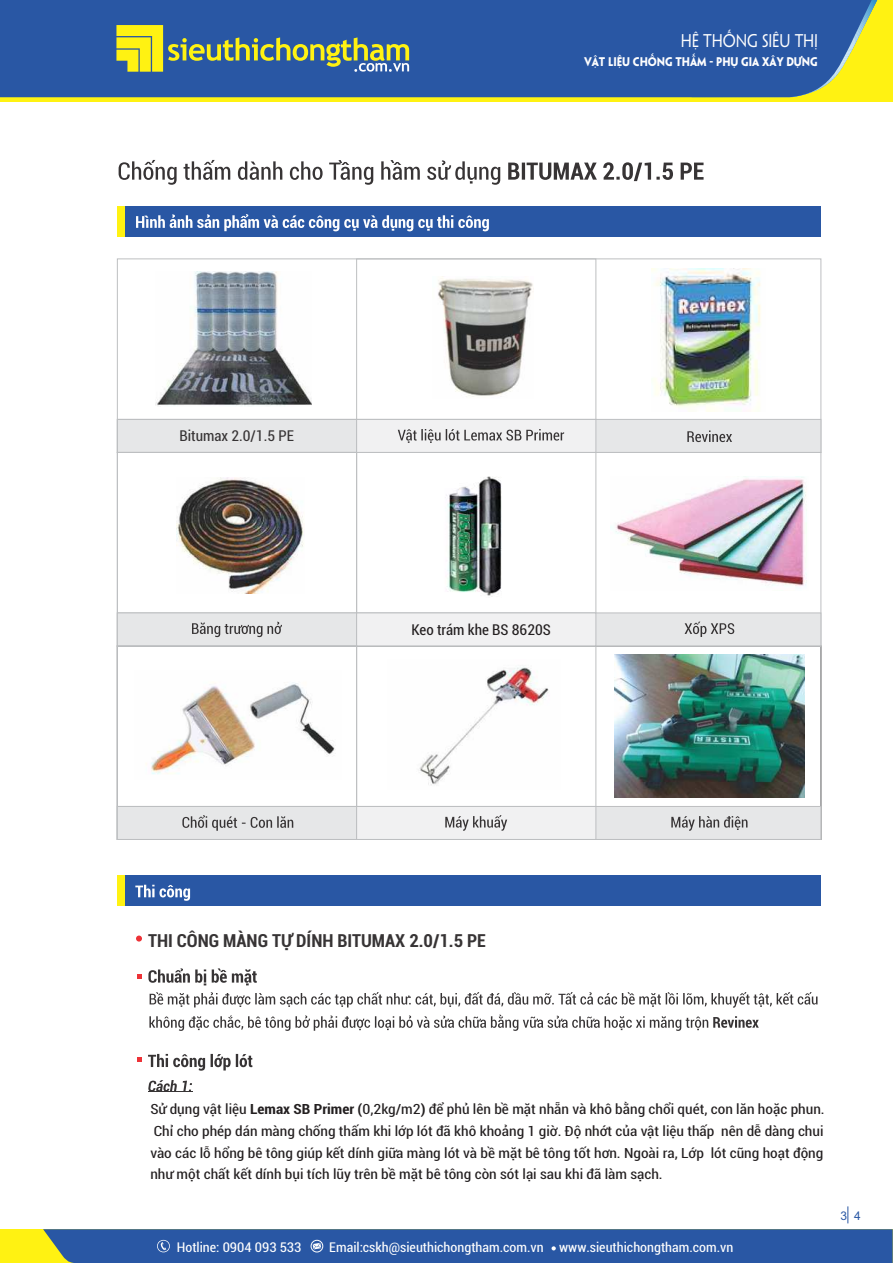
<style>
.page{position:relative;width:893px;height:1263px;background:#fff}
.page>*{position:absolute;margin:0;border:0;box-sizing:border-box;transform-origin:0 0}
.t1{font:700 condensed 18px "Roboto";color:#373435}
.t2{font:16.5px "UTM Penumbra";letter-spacing:-.01em;color:#fefefe;scale:.9 1}
.t3{font:16.5px "Arial";letter-spacing:-.01em;color:#fefefe;scale:.9 1}
.t4{font:condensed 15px "Roboto";color:#231f20}
.t5{font:condensed 15px "Roboto";color:#373435}
.t6{font:condensed 14.1px/21.8px "Roboto";color:#231f20;text-align:justify;scale:1.09 1}
.t7{font:condensed 13.5px "Roboto";color:#fefefe;scale:1.04 1}
.t8{font:12px "Arial";color:#2957a4}
.t9{font:700 11.25px "UTM Penumbra";letter-spacing:-.01em;color:#fefefe;scale:.9 1}
.t10{font:11.25px "UTM Penumbra";letter-spacing:-.01em;color:#fefefe;scale:.9 1}
.s1{font-weight:700}
</style>
<div class="page">
<div style="left:117px;top:206px;width:704px;height:31px;background:#2957a4"></div>
<svg style="left:136px;top:214px;width:353px;height:17px"></svg>
<div style="left:117px;top:206px;width:7px;height:31px;background:#fff212"></div>
<svg style="left:117px;top:612px;width:705px;height:35px"></svg>
<img style="left:176px;top:477px;width:128px;height:116px">
<img style="left:419px;top:666px;width:130px;height:119px">
<svg style="left:117px;top:419px;width:705px;height:34px"></svg>
<div style="left:117px;top:876px;width:704px;height:30px;background:#2957a4"></div>
<svg style="left:135px;top:885px;width:55px;height:16px"></svg>
<div style="left:117px;top:876px;width:7px;height:30px;background:#fff212"></div>
<svg style="left:148px;top:968px;width:109px;height:17px"></svg>
<svg style="left:137px;top:974px;width:4px;height:4px"></svg>
<svg style="left:136px;top:935px;width:6px;height:6px"></svg>
<img style="left:146px;top:682px;width:189px;height:92px">
<svg style="left:149px;top:1015px;width:610px;height:16px"></svg>
<img style="left:651px;top:269px;width:110px;height:143px">
<svg style="left:148px;top:1054px;width:104px;height:17px"></svg>
<svg style="left:137px;top:1058px;width:4px;height:4px"></svg>
<svg style="left:150px;top:992px;width:667px;height:16px"></svg>
<img style="left:438px;top:278px;width:96px;height:119px">
<svg style="left:119px;top:160px;width:381px;height:25px"></svg>
<svg style="left:508px;top:162px;width:196px;height:19px"></svg>
<img style="left:156px;top:271px;width:155px;height:135px">
<img style="left:614px;top:655px;width:190px;height:142px">
<svg style="left:117px;top:806px;width:705px;height:34px"></svg>
<svg style="left:148px;top:1080px;width:44px;height:11px"></svg>
<hr style="left:148px;top:1091px;width:44px;height:1px;background:#373435">
<img style="left:611px;top:477px;width:196px;height:109px">
<div style="left:0;top:1229px;width:893px;height:34px;background:#fff212"></div>
<div style="left:43px;top:1229px;width:850px;height:34px;background:#2957a4"></div>
<svg style="left:848px;top:1206px;width:1px;height:17px"></svg>
<img style="left:446px;top:476px;width:56px;height:121px">
<div style="left:0;top:0;width:893px;height:102px;background:#fff212"></div>
<svg style="left:562px;top:0;width:315px;height:98px"></svg>
<div style="left:0;top:0;width:872px;height:97px;background:#2957a4"></div>
<svg style="left:116px;top:25px;width:293px;height:47px"></svg>
<p class="t2" style="left:681px;top:32px;width:154px">HỆ THỐNG SIÊU THỊ</p>
<p class="t9" style="left:584px;top:56px;width:261px">VẬT LIỆU CHỐNG THẤM - PHỤ GIA XÂY DỰNG</p>
<p class="t3" style="left:689px;top:35px;width:113px">ệ hống siêu thị</p>
<p class="t10" style="left:598px;top:56px;width:228px">T LIỆU CHỐNG THẤM - PHỤ GIA XÂY DỰNG</p>
<p class="t5" style="left:180px;top:430px;width:116px">Bitumax 2.0/1.5 PE</p>
<p class="t4" style="left:411px;top:623px;width:141px">Keo trám khe BS 8620S</p>
<p class="t1" style="left:148px;top:933px;width:339px">THI CÔNG MÀNG TỰ DÍNH BITUMAX 2.0/1.5 PE</p>
<p class="t6" style="left:150px;top:1099px;width:620px">Sử dụng vật liệu <span class="s1">Lemax SB Primer (</span>0,2kg/m2<span class="s1">)</span> để phủ lên bề mặt nhẵn và khô bằng chổi quét, con lăn hoặc phun.<br>Chỉ cho phép dán màng chống thấm khi lớp lót đã khô khoảng 1 giờ. Độ nhớt của vật liệu thấp nên dễ dàng chui vào các lỗ hổng bê tông giúp kết dính giữa màng lót và bề mặt bê tông tốt hơn. Ngoài ra, Lớp lót cũng hoạt động như một chất kết dính bụi tích lũy trên bề mặt bê tông còn sót lại sau khi đã làm sạch.</p>
<p class="t7" style="left:177px;top:1241px;width:121px">Hotline: 0904 093 533</p>
<p class="t7" style="left:329px;top:1241px;width:390px">Email:cskh@sieuthichongtham.com.vn www.sieuthichongtham.com.vn</p>
<p class="t8" style="left:841px;top:1211px;width:22px">3 4</p>
</div>
